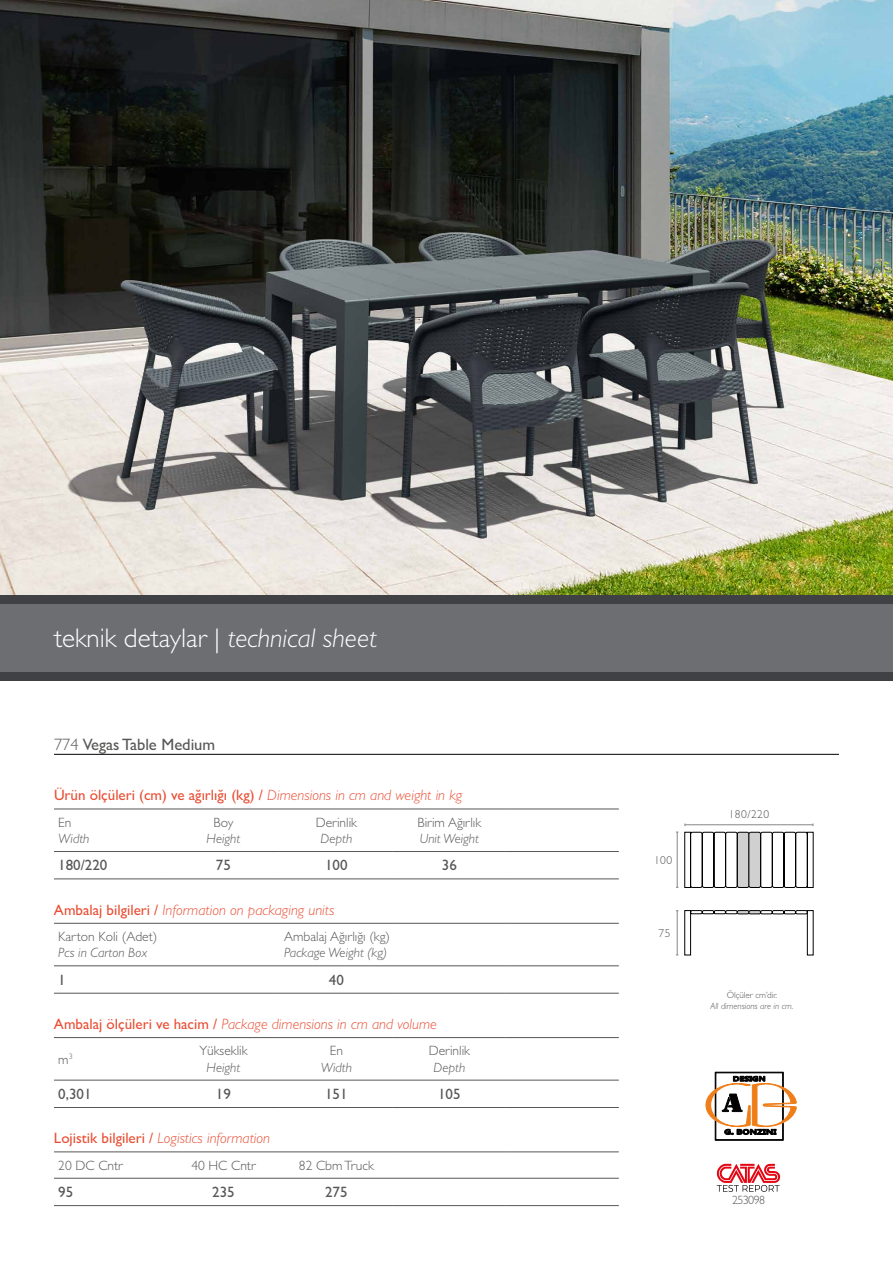
<style>
.page{position:relative;width:893px;height:1263px;background:#fff}
.page>*{position:absolute;margin:0;border:0;box-sizing:border-box;transform-origin:0 0}
.t1{font:300 27px "Gill Sans";color:#fff}
.t2{font:16.5px "Gill Sans";color:#575756}
.t3{font:italic 300 15px "Gill Sans";color:#e94f35}
.t4{font:15px "Gill Sans";color:#e94f35}
.t5{font:15px "Gill Sans";color:#575756}
.t6{font:300 13.5px "Gill Sans";color:#575756}
.t7{font:italic 300 13.5px "Gill Sans";color:#575756}
.t8{font:300 12px "Gill Sans";letter-spacing:-.05em;color:#575756}
.t9{font:300 11.55px "Gill Sans";letter-spacing:.04em;color:#575756}
.t10{font:italic 300 9px "Gill Sans";color:#575756}
.t11{font:300 9px "Gill Sans";color:#575756}
.s1{font-style:italic}
.s2{font-weight:300}
.s3{font-weight:300;font-style:italic}
.s4{font-weight:400;font-style:normal}
</style>
<div class="page">
<svg style="left:717px;top:1163px;width:63px;height:29px"></svg>
<img style="left:0;top:0;width:893px;height:595px">
<hr style="left:685px;top:824px;width:128px;height:1px;background:#878787">
<hr style="left:677px;top:832px;width:1px;height:55px;background:#878787">
<hr style="left:677px;top:911px;width:1px;height:44px;background:#878787">
<svg style="left:684px;top:910px;width:129px;height:45px"></svg>
<div style="left:737px;top:910px;width:12px;height:4px;border:1px solid #000;border-radius:2px"></div>
<div style="left:749px;top:910px;width:12px;height:4px;border:1px solid #000;border-radius:2px"></div>
<div style="left:760px;top:910px;width:12px;height:4px;border:1px solid #000;border-radius:2px"></div>
<div style="left:772px;top:910px;width:12px;height:4px;border:1px solid #000;border-radius:2px"></div>
<div style="left:784px;top:910px;width:12px;height:4px;border:1px solid #000;border-radius:2px"></div>
<div style="left:795px;top:910px;width:12px;height:4px;border:1px solid #000;border-radius:2px"></div>
<svg style="left:684px;top:832px;width:129px;height:56px"></svg>
<div style="left:0;top:604px;width:893px;height:68px;background:#6c6e72"></div>
<div style="left:0;top:672px;width:893px;height:8px;background:#3f4144"></div>
<div style="left:0;top:595px;width:893px;height:9px;background:#3f4144"></div>
<svg style="left:705px;top:1072px;width:92px;height:68px"></svg>
<hr style="left:54px;top:809px;width:113px;height:1px;background:#575756">
<hr style="left:167px;top:809px;width:113px;height:1px;background:#575756">
<hr style="left:280px;top:809px;width:113px;height:1px;background:#575756">
<hr style="left:393px;top:809px;width:113px;height:1px;background:#575756">
<hr style="left:506px;top:809px;width:113px;height:1px;background:#575756">
<hr style="left:54px;top:851px;width:113px;height:1px;background:#575756">
<hr style="left:167px;top:851px;width:113px;height:1px;background:#575756">
<hr style="left:280px;top:851px;width:113px;height:1px;background:#575756">
<hr style="left:393px;top:851px;width:113px;height:1px;background:#575756">
<hr style="left:506px;top:851px;width:113px;height:1px;background:#575756">
<hr style="left:54px;top:878px;width:113px;height:1px;background:#575756">
<hr style="left:167px;top:878px;width:113px;height:1px;background:#575756">
<hr style="left:280px;top:878px;width:113px;height:1px;background:#575756">
<hr style="left:393px;top:878px;width:113px;height:1px;background:#575756">
<hr style="left:506px;top:878px;width:113px;height:1px;background:#575756">
<hr style="left:280px;top:993px;width:113px;height:1px;background:#575756">
<hr style="left:54px;top:1037px;width:113px;height:1px;background:#575756">
<hr style="left:167px;top:1037px;width:113px;height:1px;background:#575756">
<hr style="left:280px;top:1037px;width:113px;height:1px;background:#575756">
<hr style="left:393px;top:1037px;width:113px;height:1px;background:#575756">
<hr style="left:506px;top:1037px;width:113px;height:1px;background:#575756">
<hr style="left:54px;top:1080px;width:113px;height:1px;background:#575756">
<hr style="left:167px;top:1080px;width:113px;height:1px;background:#575756">
<hr style="left:280px;top:1080px;width:113px;height:1px;background:#575756">
<hr style="left:393px;top:1080px;width:113px;height:1px;background:#575756">
<hr style="left:506px;top:1080px;width:113px;height:1px;background:#575756">
<hr style="left:54px;top:1107px;width:113px;height:1px;background:#575756">
<hr style="left:167px;top:1107px;width:113px;height:1px;background:#575756">
<hr style="left:280px;top:1107px;width:113px;height:1px;background:#575756">
<hr style="left:393px;top:1107px;width:113px;height:1px;background:#575756">
<hr style="left:506px;top:1107px;width:113px;height:1px;background:#575756">
<hr style="left:54px;top:1151px;width:113px;height:1px;background:#575756">
<hr style="left:167px;top:1151px;width:113px;height:1px;background:#575756">
<hr style="left:280px;top:1151px;width:113px;height:1px;background:#575756">
<hr style="left:393px;top:1151px;width:113px;height:1px;background:#575756">
<hr style="left:506px;top:1151px;width:113px;height:1px;background:#575756">
<hr style="left:54px;top:1178px;width:113px;height:1px;background:#575756">
<hr style="left:167px;top:1178px;width:113px;height:1px;background:#575756">
<hr style="left:280px;top:1178px;width:113px;height:1px;background:#575756">
<hr style="left:393px;top:1178px;width:113px;height:1px;background:#575756">
<hr style="left:506px;top:1178px;width:113px;height:1px;background:#575756">
<hr style="left:54px;top:923px;width:113px;height:1px;background:#575756">
<hr style="left:167px;top:923px;width:113px;height:1px;background:#575756">
<hr style="left:280px;top:923px;width:113px;height:1px;background:#575756">
<hr style="left:393px;top:923px;width:113px;height:1px;background:#575756">
<hr style="left:506px;top:923px;width:113px;height:1px;background:#575756">
<hr style="left:280px;top:965px;width:113px;height:1px;background:#575756">
<hr style="left:54px;top:965px;width:113px;height:1px;background:#575756">
<hr style="left:167px;top:965px;width:113px;height:1px;background:#575756">
<hr style="left:54px;top:993px;width:113px;height:1px;background:#575756">
<hr style="left:167px;top:993px;width:113px;height:1px;background:#575756">
<hr style="left:393px;top:965px;width:113px;height:1px;background:#575756">
<hr style="left:506px;top:965px;width:113px;height:1px;background:#575756">
<hr style="left:393px;top:993px;width:113px;height:1px;background:#575756">
<hr style="left:506px;top:993px;width:113px;height:1px;background:#575756">
<hr style="left:54px;top:1205px;width:113px;height:1px;background:#575756">
<hr style="left:167px;top:1205px;width:113px;height:1px;background:#575756">
<hr style="left:280px;top:1205px;width:113px;height:1px;background:#575756">
<hr style="left:393px;top:1205px;width:113px;height:1px;background:#575756">
<hr style="left:506px;top:1205px;width:113px;height:1px;background:#575756">
<hr style="left:54px;top:754px;width:785px;height:1px;background:#000">
<h1 class="t1" style="left:54px;top:622px;width:324px">teknik detaylar | <span class="s1">technical sheet</span></h1>
<p class="t2" style="left:54px;top:734px;width:163px"><span class="s2">774</span> Vegas Table Medium</p>
<p class="t4" style="left:54px;top:787px;width:410px">Ürün ölçüleri (cm) ve ağırlığı (kg) / <span class="s3">Dimensions in cm and weight in kg</span></p>
<p class="t6" style="left:58px;top:814px;width:15px">En</p>
<p class="t7" style="left:58px;top:831px;width:33px">Width</p>
<p class="t6" style="left:418px;top:814px;width:65px">Birim Ağırlık</p>
<p class="t7" style="left:420px;top:831px;width:61px">Unit Weight</p>
<p class="t6" style="left:214px;top:814px;width:21px">Boy</p>
<p class="t7" style="left:207px;top:831px;width:35px">Height</p>
<p class="t6" style="left:316px;top:814px;width:43px">Derinlik</p>
<p class="t7" style="left:321px;top:831px;width:33px">Depth</p>
<p class="t5" style="left:58px;top:857px;width:51px">180/220</p>
<p class="t5" style="left:216px;top:857px;width:16px">75</p>
<p class="t5" style="left:325px;top:857px;width:24px">100</p>
<p class="t5" style="left:442px;top:857px;width:16px">36</p>
<p class="t3" style="left:54px;top:901px;width:282px"><span class="s4">Ambalaj bilgileri /</span> Information on packaging units</p>
<p class="t6" style="left:58px;top:929px;width:101px">Karton Koli (Adet)</p>
<p class="t7" style="left:58px;top:945px;width:91px">Pcs in Carton Box</p>
<p class="t6" style="left:284px;top:929px;width:107px">Ambalaj Ağırlığı (kg)</p>
<p class="t7" style="left:284px;top:945px;width:105px">Package Weight (kg)</p>
<p class="t5" style="left:58px;top:971px;width:9px">1</p>
<p class="t5" style="left:329px;top:971px;width:16px">40</p>
<p class="t3" style="left:54px;top:1015px;width:384px"><span class="s4">Ambalaj ölçüleri ve hacim /</span> Package dimensions in cm and volume</p>
<p class="t6" style="left:58px;top:1051px;width:16px">m<sup>3</sup></p>
<p class="t6" style="left:199px;top:1043px;width:50px">Yükseklik</p>
<p class="t7" style="left:207px;top:1059px;width:35px">Height</p>
<p class="t6" style="left:330px;top:1043px;width:15px">En</p>
<p class="t7" style="left:321px;top:1059px;width:33px">Width</p>
<p class="t6" style="left:429px;top:1043px;width:43px">Derinlik</p>
<p class="t7" style="left:434px;top:1059px;width:33px">Depth</p>
<p class="t5" style="left:58px;top:1085px;width:35px">0,301</p>
<p class="t5" style="left:216px;top:1085px;width:16px">19</p>
<p class="t5" style="left:325px;top:1085px;width:24px">151</p>
<p class="t5" style="left:438px;top:1085px;width:24px">105</p>
<p class="t3" style="left:54px;top:1129px;width:218px"><span class="s4">Lojistik bilgileri /</span> Logistics information</p>
<p class="t6" style="left:58px;top:1157px;width:66px">20 DC Cntr</p>
<p class="t6" style="left:191px;top:1157px;width:66px">40 HC Cntr</p>
<p class="t6" style="left:299px;top:1157px;width:76px">82 Cbm Truck</p>
<p class="t5" style="left:58px;top:1183px;width:16px">95</p>
<p class="t5" style="left:212px;top:1183px;width:24px">235</p>
<p class="t5" style="left:325px;top:1183px;width:24px">275</p>
<p class="t9" style="left:654px;top:853px;width:20px">100</p>
<p class="t9" style="left:658px;top:926px;width:13px">75</p>
<p class="t9" style="left:729px;top:808px;width:42px">180/220</p>
<p class="t11" style="left:727px;top:990px;width:52px">Ölçüler cm’dir.</p>
<p class="t10" style="left:710px;top:1000px;width:84px">All dimensions are in cm.</p>
<p class="t8" style="left:732px;top:1193px;width:34px">253098</p>
</div>
